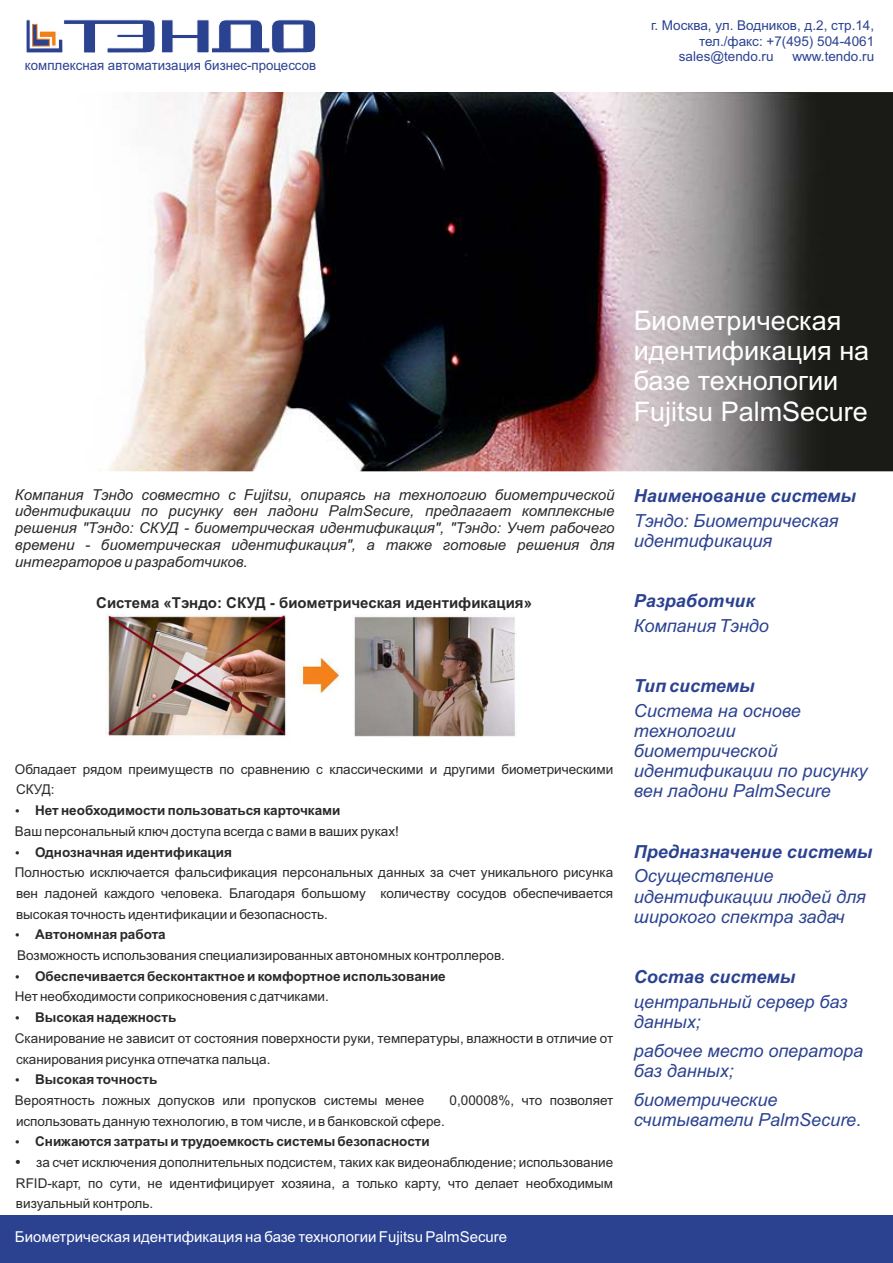
<style>
.page{position:relative;width:893px;height:1263px;background:#fff}
.page>*{position:absolute;margin:0;border:0;box-sizing:border-box;transform-origin:0 0}
.t1{font:27px/30.2px "Arial";color:#fff}
.t2{font:italic 18px/20.1px "Arial";color:#2b4291}
.t3{font:italic 700 18px "Arial";color:#2b4291}
.t4{font:italic 15px/16.8px "Arial";color:#2b2929;text-align:justify}
.t5{font:15px "Arial";color:#fff}
.t6{font:700 15px "Arial";color:#2b2929}
.t7{font:13.65px "Arial";color:#2b4291}
.t8{font:13.5px/20.7px "Arial";color:#2b2929}
.t9{font:700 13.5px/20.7px "Arial";color:#2b2929}
.t10{font:13.5px "Arial";color:#2b4291}
.s1{font-weight:700}
.s2{font-weight:400}
</style>
<div class="page">
<svg style="left:26px;top:19px;width:290px;height:453px"></svg>
<div style="left:0;top:1215px;width:893px;height:48px;background:#2b4291"></div>
<img style="left:26px;top:92px;width:867px;height:379px">
<img style="left:105px;top:614px;width:411px;height:123px">
<p class="t7" style="left:25px;top:60px;width:293px">комплексная автоматизация бизнес-процессов</p>
<p class="t10" style="left:651px;top:21px;width:225px">г. Москва, ул. Водников, д.2, стр.14,</p>
<p class="t10" style="left:699px;top:36px;width:177px">тел./факс: +7(495) 504-4061</p>
<p class="t10" style="left:679px;top:51px;width:96px">sales@tendo.ru</p>
<p class="t10" style="left:792px;top:51px;width:83px">www.tendo.ru</p>
<h1 class="t1" style="left:634px;top:308px;width:237px">Биометрическая идентификация на базе технологии<br>Fujitsu PalmSecure</h1>
<p class="t4" style="left:15px;top:487px;width:601px">Компания Тэндо совместно с Fujitsu, опираясь на технологию биометрической идентификации по рисунку вен ладони PalmSecure, предлагает комплексные решения "Тэндо: СКУД - биометрическая идентификация", "Тэндо: Учет рабочего времени - биометрическая идентификация", а также готовые решения для интеграторов и разработчиков.</p>
<p class="t6" style="left:96px;top:597px;width:437px">Система «Тэндо: СКУД - биометрическая идентификация»</p>
<p class="t8" style="left:15px;top:760px;width:600px">Обладает рядом преимуществ по сравнению с классическими и другими биометрическими<br>СКУД:</p>
<p class="t8" style="left:15px;top:801px;width:385px">• <span class="s1">Нет необходимости пользоваться карточками<br></span>Ваш персональный ключ доступа всегда с вами в ваших руках!</p>
<p class="t8" style="left:15px;top:843px;width:600px">• <span class="s1">Однозначная идентификация<br></span>Полностью исключается фальсификация персональных данных за счет уникального рисунка вен ладоней каждого человека. Благодаря большому количеству сосудов обеспечивается высокая точность идентификации и безопасность.</p>
<p class="t8" style="left:15px;top:925px;width:492px">• <span class="s1">Автономная работа<br></span>Возможность использования специализированных автономных контроллеров.</p>
<p class="t9" style="left:15px;top:967px;width:432px">• Обеспечивается бесконтактное и комфортное использование<br><span class="s2">Нет необходимости соприкосновения с датчиками.</span></p>
<p class="t8" style="left:15px;top:1008px;width:600px">• <span class="s1">Высокая надежность<br></span>Сканирование не зависит от состояния поверхности руки, температуры, влажности в отличие от сканирования рисунка отпечатка пальца.</p>
<p class="t8" style="left:15px;top:1070px;width:411px">• <span class="s1">Высокая точность<br></span>Вероятность ложных допусков или пропусков системы менее</p>
<p class="t8" style="left:450px;top:1091px;width:165px">0,00008%, что позволяет</p>
<p class="t8" style="left:16px;top:1112px;width:430px">использовать данную технологию, в том числе, и в банковской сфере.</p>
<p class="t9" style="left:15px;top:1132px;width:416px">• Снижаются затраты и трудоемкость системы безопасности</p>
<p class="t8" style="left:15px;top:1153px;width:600px;text-align:justify">• за счет исключения дополнительных подсистем, таких как видеонаблюдение; использование RFID-карт, по сути, не идентифицирует хозяина, а только карту, что делает необходимым визуальный контроль.</p>
<p class="t5" style="left:15px;top:1231px;width:494px">Биометрическая идентификация на базе технологии Fujitsu PalmSecure</p>
<h2 class="t3" style="left:634px;top:489px;width:224px">Наименование системы</h2>
<h2 class="t2" style="left:634px;top:512px;width:206px">Тэндо: Биометрическая идентификация</h2>
<h2 class="t3" style="left:634px;top:594px;width:122px">Разработчик</h2>
<h2 class="t2" style="left:634px;top:617px;width:137px">Компания Тэндо</h2>
<h2 class="t3" style="left:634px;top:679px;width:122px">Тип системы</h2>
<h2 class="t2" style="left:634px;top:702px;width:235px">Система на основе технологии биометрической идентификации по рисунку вен ладони PalmSecure</h2>
<h2 class="t3" style="left:634px;top:845px;width:240px">Предназначение системы</h2>
<h2 class="t2" style="left:634px;top:868px;width:234px">Осуществление идентификации людей для широкого спектра задач</h2>
<h2 class="t3" style="left:634px;top:970px;width:163px">Состав системы</h2>
<h2 class="t2" style="left:634px;top:993px;width:215px">центральный сервер баз данных;</h2>
<h2 class="t2" style="left:634px;top:1042px;width:231px">рабочее место оператора баз данных;</h2>
<h2 class="t2" style="left:634px;top:1091px;width:229px">биометрические считыватели PalmSecure.</h2>
</div>
